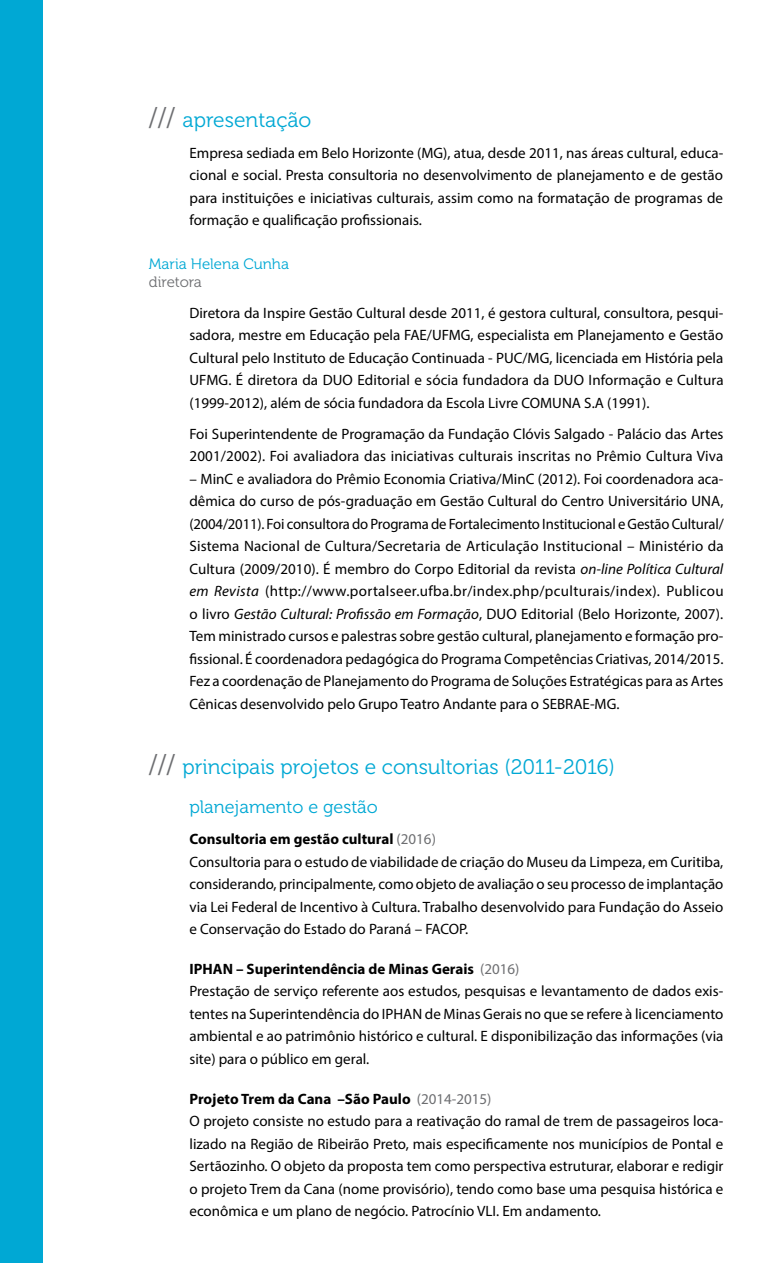
<style>
.page{position:relative;width:766px;height:1263px;background:#fff}
.page>*{position:absolute;margin:0;border:0;box-sizing:border-box;transform-origin:0 0}
.t1{font:21px "Museo 300";color:#00a8d4}
.t2{font:18px "Museo 300";color:#00a8d4}
.t3{font:15px/22.5px "Myriad Pro";color:#000}
.t4{font:15px "Museo 300";color:#00a8d4}
.t5{font:15px "Museo 300";color:#6d6e71}
.s1{font-size:27px;color:#6d6e71}
.s2{font-style:italic}
.s3{font-weight:700}
.s4{color:#6d6e71}
</style>
<div class="page">
<div style="left:0;top:0;width:43px;height:1263px;background:#00a8d4"></div>
<h1 class="t1" style="left:149px;top:108px;width:164px"><span class="s1">///</span> apresentação</h1>
<p class="t3" style="left:189px;top:141px;width:535px;text-align:justify">Empresa sediada em Belo Horizonte (MG), atua, desde 2011, nas áreas cultural, educa&shy;cional e social. Presta consultoria no desenvolvimento de planejamento e de gestão para instituições e iniciativas culturais, assim como na formatação de programas de formação e qualificação profissionais.</p>
<p class="t4" style="left:149px;top:256px;width:141px">Maria Helena Cunha</p>
<p class="t5" style="left:149px;top:274px;width:54px">diretora</p>
<p class="t3" style="left:189px;top:301px;width:535px;text-align:justify">Diretora da Inspire Gestão Cultural desde 2011, é gestora cultural, consultora, pesqui&shy;sadora, mestre em Educação pela FAE/UFMG, especialista em Planejamento e Gestão Cultural pelo Instituto de Educação Continuada - PUC/MG, licenciada em História pela UFMG. É diretora da DUO Editorial e sócia fundadora da DUO Informação e Cultura (1999-2012), além de sócia fundadora da Escola Livre COMUNA S.A (1991).</p>
<p class="t3" style="left:189px;top:422px;width:535px">Foi Superintendente de Programação da Fundação Clóvis Salgado - Palácio das Artes<br>2001/2002). Foi avaliadora das iniciativas culturais inscritas no Prêmio Cultura Viva</p>
<p class="t3" style="left:189px;top:467px;width:535px;text-align:justify">– MinC e avaliadora do Prêmio Economia Criativa/MinC (2012). Foi coordenadora aca&shy;dêmica do curso de pós-graduação em Gestão Cultural do Centro Universitário UNA, (2004/2011). Foi consultora do Programa de Fortalecimento Institucional e Gestão Cultural/ Sistema Nacional de Cultura/Secretaria de Articulação Institucional – Ministério da Cultura (2009/2010). É membro do Corpo Editorial da revista <span class="s2">on-line Política Cultural em Revista</span> (http://www.portalseer.ufba.br/index.php/pculturais/index). Publicou o livro <span class="s2">Gestão Cultural: Profissão em Formação</span>, DUO Editorial (Belo Horizonte, 2007).<br>Tem ministrado cursos e palestras sobre gestão cultural, planejamento e formação pro&shy;fissional. É coordenadora pedagógica do Programa Competências Criativas, 2014/2015.<br>Fez a coordenação de Planejamento do Programa de Soluções Estratégicas para as Artes Cênicas desenvolvido pelo Grupo Teatro Andante para o SEBRAE-MG.</p>
<h1 class="t1" style="left:149px;top:755px;width:467px"><span class="s1">///</span> principais projetos e consultorias (2011-2016)</h1>
<p class="t2" style="left:189px;top:797px;width:190px">planejamento e gestão</p>
<p class="t3" style="left:189px;top:828px;width:535px"><span class="s3">Consultoria em gestão cultural</span> <span class="s4">(2016)<br></span>Consultoria para o estudo de viabilidade de criação do Museu da Limpeza, em Curitiba, considerando, principalmente, como objeto de avaliação o seu processo de implantação via Lei Federal de Incentivo à Cultura. Trabalho desenvolvido para Fundação do Asseio e Conservação do Estado do Paraná – FACOP.</p>
<p class="t3" style="left:189px;top:957px;width:535px"><span class="s3">IPHAN – Superintendência de Minas Gerais</span> <span class="s4">(2016)<br></span>Prestação de serviço referente aos estudos, pesquisas e levantamento de dados exis&shy;tentes na Superintendência do IPHAN de Minas Gerais no que se refere à licenciamento ambiental e ao patrimônio histórico e cultural. E disponibilização das informações (via site) para o público em geral.</p>
<p class="t3" style="left:189px;top:1087px;width:535px"><span class="s3">Projeto Trem da Cana –São Paulo</span> <span class="s4">(2014-2015)<br></span>O projeto consiste no estudo para a reativação do ramal de trem de passageiros loca&shy;lizado na Região de Ribeirão Preto, mais especificamente nos municípios de Pontal e Sertãozinho. O objeto da proposta tem como perspectiva estruturar, elaborar e redigir o projeto Trem da Cana (nome provisório), tendo como base uma pesquisa histórica e econômica e um plano de negócio. Patrocínio VLI. Em andamento.</p>
</div>
